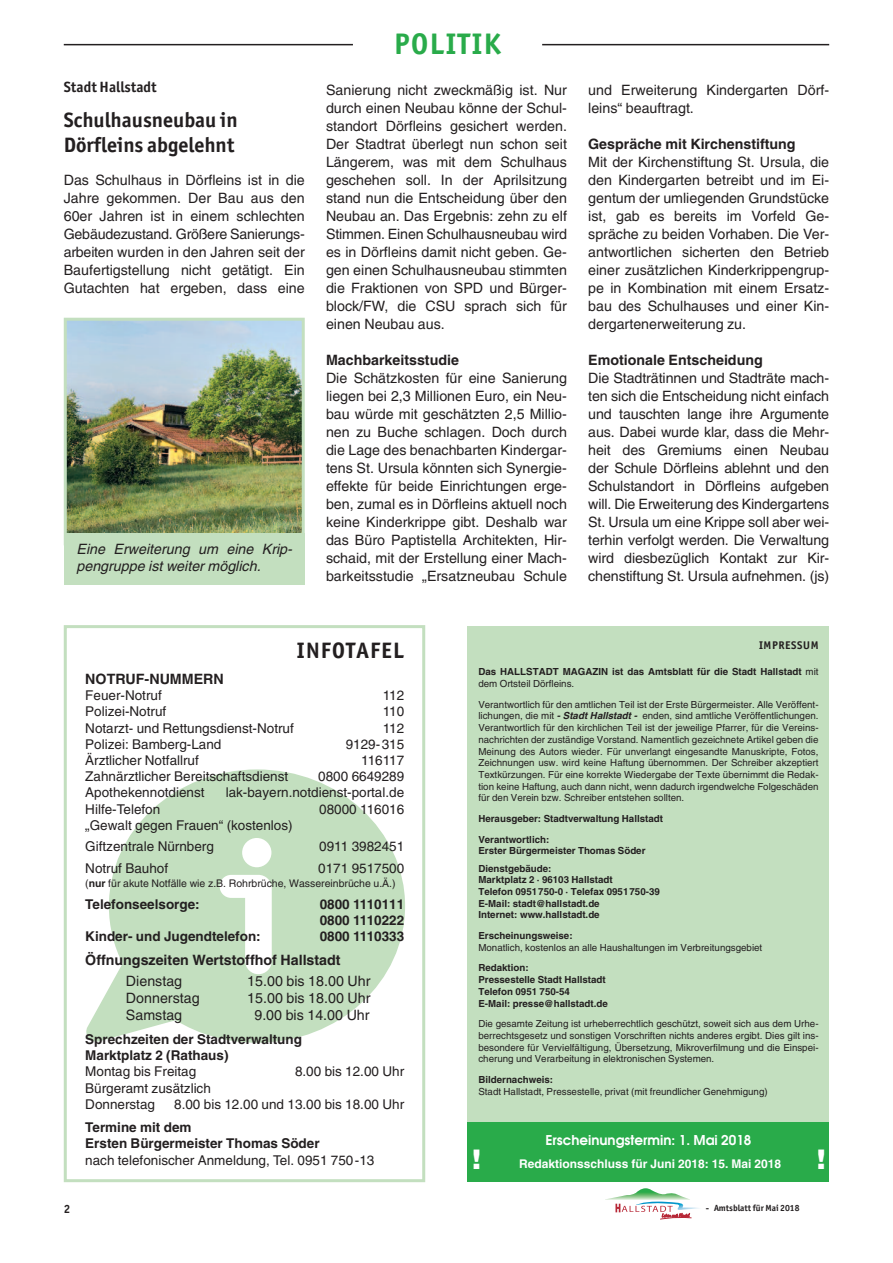
<style>
.page{position:relative;width:893px;height:1263px;background:#fff}
.page>*{position:absolute;margin:0;border:0;box-sizing:border-box;transform-origin:0 0}
.t1{font:700 30px "Officina Sans";letter-spacing:.055em;color:#29ab4a}
.t2{font:900 27px "Helvetica";color:#fff}
.t3{font:700 22.5px "Officina Sans";letter-spacing:.055em;color:#231f20}
.t4{font:700 21px/25.2px "Officina Sans";color:#231f20}
.t5{font:700 15px "Officina Sans";color:#231f20}
.t6{font:14.25px/18px "Helvetica";color:#231f20;text-align:justify}
.t7{font:700 14.25px "Helvetica";color:#231f20}
.t8{font:italic 14.25px/17.1px "Helvetica";color:#231f20}
.t9{font:13.5px/21.6px "Helvetica";color:#231f20}
.t10{font:700 13.5px/16.2px "Helvetica";color:#231f20}
.t11{font:600 13.5px "Avant Garde";color:#fff}
.t12{font:700 12px "Helvetica";color:#fff}
.t13{font:700 12px "Officina Sans";color:#231f20}
.t14{font:700 11.25px "Officina Sans";letter-spacing:.055em;color:#231f20}
.t15{font:10.5px "Helvetica";color:#231f20}
.t16{font:9.75px/11.7px "Helvetica";color:#231f20;text-align:justify}
.t17{font:700 9.75px/11.7px "Helvetica";color:#231f20}
.t18{font:700 9px "Officina Sans";color:#231f20}
.s1{font-weight:700}
.s2{font-weight:400}
.s3{font-weight:700;font-style:italic}
</style>
<div class="page">
<svg style="left:605px;top:1188px;width:94px;height:31px"></svg>
<hr style="left:64px;top:44px;width:289px;height:1px;background:#231f20">
<hr style="left:542px;top:44px;width:287px;height:1px;background:#231f20">
<svg style="left:86px;top:769px;width:319px;height:274px;fill:#c3dfbf"></svg>
<div style="left:64px;top:625px;width:361px;height:557px;border:3px solid #c3dfbf"></div>
<div style="left:468px;top:626px;width:361px;height:502px;background:#c3dfbf"></div>
<div style="left:468px;top:1123px;width:361px;height:59px;background:#29ab4a"></div>
<img style="left:68px;top:322px;width:233px;height:211px">
<div style="left:64px;top:318px;width:241px;height:227px;border:3px solid #c3dfbf"></div>
<div style="left:64px;top:533px;width:241px;height:51px;background:#c3dfbf"></div>
<p class="t5" style="left:64px;top:78px;width:95px">Stadt Hallstadt</p>
<h3 class="t4" style="left:64px;top:107px;width:175px">Schulhausneubau in<br>Dörfleins abgelehnt</h3>
<p class="t6" style="left:64px;top:172px;width:242px">Das Schulhaus in Dörfleins ist in die Jahre gekommen. Der Bau aus den 60er Jahren ist in einem schlechten Gebäudezustand. Größere Sanierungs&shy;arbeiten wurden in den Jahren seit der Baufertigstellung nicht getätigt. Ein Gutachten hat ergeben, dass eine</p>
<p class="t8" style="left:77px;top:541px;width:216px">Eine Erweiterung um eine Krip&shy;pengruppe ist weiter möglich.</p>
<h1 class="t1" style="left:394px;top:27px;width:108px">POLITIK</h1>
<p class="t6" style="left:326px;top:82px;width:242px">Sanierung nicht zweckmäßig ist. Nur durch einen Neubau könne der Schul&shy;standort Dörfleins gesichert werden.<br>Der Stadtrat überlegt nun schon seit Längerem, was mit dem Schulhaus geschehen soll. In der Aprilsitzung stand nun die Entscheidung über den Neubau an. Das Ergebnis: zehn zu elf Stimmen. Einen Schulhausneubau wird es in Dörfleins damit nicht geben. Ge&shy;gen einen Schulhausneubau stimmten die Fraktionen von SPD und Bürger&shy;block/FW, die CSU sprach sich für einen Neubau aus.</p>
<p class="t7" style="left:326px;top:354px;width:135px">Machbarkeitsstudie</p>
<p class="t6" style="left:326px;top:370px;width:242px">Die Schätzkosten für eine Sanierung liegen bei 2,3 Millionen Euro, ein Neu&shy;bau würde mit geschätzten 2,5 Millio&shy;nen zu Buche schlagen. Doch durch die Lage des benachbarten Kindergar&shy;tens St. Ursula könnten sich Synergie&shy;effekte für beide Einrichtungen erge&shy;ben, zumal es in Dörfleins aktuell noch keine Kinderkrippe gibt. Deshalb war das Büro Paptistella Architekten, Hir&shy;schaid, mit der Erstellung einer Mach&shy;barkeitsstudie „Ersatzneubau Schule</p>
<p class="t6" style="left:588px;top:82px;width:242px">und Erweiterung Kindergarten Dörf&shy;leins“ beauftragt.</p>
<p class="t7" style="left:588px;top:138px;width:209px">Gespräche mit Kirchenstiftung</p>
<p class="t6" style="left:588px;top:154px;width:242px">Mit der Kirchenstiftung St. Ursula, die den Kindergarten betreibt und im Ei&shy;gentum der umliegenden Grundstücke ist, gab es bereits im Vorfeld Ge&shy;spräche zu beiden Vorhaben. Die Ver&shy;antwortlichen sicherten den Betrieb einer zusätzlichen Kinderkrippengrup&shy;pe in Kombination mit einem Ersatz&shy;bau des Schulhauses und einer Kin&shy;dergartenerweiterung zu.</p>
<p class="t7" style="left:588px;top:354px;width:176px">Emotionale Entscheidung</p>
<p class="t6" style="left:588px;top:370px;width:242px">Die Stadträtinnen und Stadträte mach&shy;ten sich die Entscheidung nicht einfach und tauschten lange ihre Argumente aus. Dabei wurde klar, dass die Mehr&shy;heit des Gremiums einen Neubau der Schule Dörfleins ablehnt und den Schulstandort in Dörfleins aufgeben will. Die Erweiterung des Kindergartens St. Ursula um eine Krippe soll aber wei&shy;terhin verfolgt werden. Die Verwaltung wird diesbezüglich Kontakt zur Kir&shy;chenstiftung St. Ursula aufnehmen. (js)</p>
<p class="t13" style="left:64px;top:1202px;width:8px">2</p>
<h3 class="t3" style="left:297px;top:637px;width:108px">INFOTAFEL</h3>
<p class="t7" style="left:85px;top:673px;width:140px">NOTRUF-NUMMERN</p>
<p class="t9" style="left:85px;top:686px;width:78px">Feuer-Notruf</p>
<p class="t9" style="left:383px;top:686px;width:23px">112</p>
<p class="t9" style="left:85px;top:702px;width:82px">Polizei-Notruf</p>
<p class="t9" style="left:383px;top:702px;width:23px">110</p>
<p class="t9" style="left:85px;top:718px;width:210px">Notarzt- und Rettungsdienst-Notruf</p>
<p class="t9" style="left:383px;top:718px;width:23px">112</p>
<p class="t9" style="left:85px;top:734px;width:138px">Polizei: Bamberg-Land</p>
<p class="t9" style="left:346px;top:734px;width:60px">9129-315</p>
<p class="t9" style="left:85px;top:751px;width:115px">Ärztlicher Notfallruf</p>
<p class="t9" style="left:361px;top:751px;width:45px">116117</p>
<p class="t9" style="left:85px;top:767px;width:204px">Zahnärztlicher Bereitschaftsdienst</p>
<p class="t9" style="left:318px;top:767px;width:87px">0800 6649289</p>
<p class="t9" style="left:85px;top:783px;width:121px">Apothekennotdienst</p>
<p class="t9" style="left:226px;top:783px;width:180px">lak-bayern.notdienst-portal.de</p>
<p class="t9" style="left:85px;top:799px;width:77px">Hilfe-Telefon</p>
<p class="t9" style="left:319px;top:799px;width:86px">08000 116016</p>
<p class="t9" style="left:85px;top:815px;width:209px">„Gewalt gegen Frauen“ (kostenlos)<br>Giftzentrale Nürnberg</p>
<p class="t9" style="left:319px;top:837px;width:86px">0911 3982451</p>
<p class="t9" style="left:85px;top:859px;width:84px">Notruf Bauhof</p>
<p class="t9" style="left:318px;top:859px;width:87px">0171 9517500</p>
<p class="t15" style="left:85px;top:879px;width:312px">(<span class="s1">nur</span> für akute Notfälle wie z.B. Rohrbrüche, Wassereinbrüche u.Ä.)</p>
<p class="t10" style="left:85px;top:897px;width:116px">Telefonseelsorge:</p>
<p class="t10" style="left:320px;top:897px;width:86px">0800 1110111<br>0800 1110222</p>
<p class="t10" style="left:85px;top:930px;width:177px">Kinder- und Jugendtelefon:</p>
<p class="t10" style="left:320px;top:930px;width:86px">0800 1110333</p>
<p class="t7" style="left:85px;top:955px;width:257px">Öffnungszeiten Wertstoffhof Hallstadt</p>
<p class="t6" style="left:126px;top:973px;width:58px">Dienstag</p>
<p class="t6" style="left:247px;top:973px;width:125px">15.00 bis 18.00 Uhr</p>
<p class="t6" style="left:126px;top:990px;width:75px">Donnerstag</p>
<p class="t6" style="left:247px;top:990px;width:125px">15.00 bis 18.00 Uhr</p>
<p class="t6" style="left:126px;top:1007px;width:58px">Samstag</p>
<p class="t6" style="left:254px;top:1007px;width:117px">9.00 bis 14.00 Uhr</p>
<p class="t10" style="left:85px;top:1032px;width:218px">Sprechzeiten der Stadtverwaltung<br>Marktplatz 2 (Rathaus)</p>
<p class="t9" style="left:85px;top:1062px;width:113px">Montag bis Freitag</p>
<p class="t9" style="left:295px;top:1062px;width:111px">8.00 bis 12.00 Uhr</p>
<p class="t9" style="left:85px;top:1081px;width:127px;line-height:16.2px">Bürgeramt zusätzlich<br>Donnerstag</p>
<p class="t9" style="left:174px;top:1094px;width:231px">8.00 bis 12.00 und 13.00 bis 18.00 Uhr</p>
<p class="t10" style="left:85px;top:1121px;width:236px">Termine mit dem<br>Ersten Bürgermeister Thomas Söder</p>
<p class="t9" style="left:85px;top:1150px;width:291px">nach telefonischer Anmeldung, Tel. 0951 750-13</p>
<p class="t14" style="left:759px;top:638px;width:61px">IMPRESSUM</p>
<p class="t17" style="left:478px;top:667px;width:342px">Das HALLSTADT MAGAZIN ist das Amtsblatt für die Stadt Hallstadt <span class="s2">mit dem Ortsteil Dörfleins.</span></p>
<p class="t16" style="left:478px;top:699px;width:342px">Verantwortlich für den amtlichen Teil ist der Erste Bürgermeister. Alle Veröffent&shy;lichungen, die mit <span class="s3">- Stadt Hallstadt -</span> enden, sind amtliche Veröffentlichungen.<br>Verantwortlich für den kirchlichen Teil ist der jeweilige Pfarrer, für die Vereins&shy;nachrichten der zuständige Vorstand. Namentlich gezeichnete Artikel geben die Meinung des Autors wieder. Für unverlangt eingesandte Manuskripte, Fotos, Zeichnungen usw. wird keine Haftung übernommen. Der Schreiber akzeptiert Textkürzungen. Für eine korrekte Wiedergabe der Texte übernimmt die Redak&shy;tion keine Haftung, auch dann nicht, wenn dadurch irgendwelche Folgeschäden für den Verein bzw. Schreiber entstehen sollten.</p>
<p class="t17" style="left:478px;top:809px;width:186px;line-height:20.7px">Herausgeber: Stadtverwaltung Hallstadt<br>Verantwortlich:</p>
<p class="t17" style="left:478px;top:843px;width:169px;line-height:17.1px">Erster Bürgermeister Thomas Söder<br>Dienstgebäude:</p>
<p class="t17" style="left:478px;top:875px;width:183px">Marktplatz 2 · 96103 Hallstadt<br>Telefon 0951750-0 · Telefax 0951750-39<br>E-Mail: stadt@hallstadt.de<br>Internet: www.hallstadt.de</p>
<p class="t17" style="left:478px;top:931px;width:96px">Erscheinungsweise:</p>
<p class="t16" style="left:478px;top:942px;width:285px">Monatlich, kostenlos an alle Haushaltungen im Verbreitungsgebiet</p>
<p class="t17" style="left:478px;top:963px;width:131px">Redaktion:<br>Pressestelle Stadt Hallstadt<br>Telefon 0951 750-54<br>E-Mail: presse@hallstadt.de</p>
<p class="t16" style="left:478px;top:1019px;width:342px">Die gesamte Zeitung ist urheberrechtlich geschützt, soweit sich aus dem Urhe&shy;berrechtsgesetz und sonstigen Vorschriften nichts anderes ergibt. Dies gilt ins&shy;besondere für Vervielfältigung, Übersetzung, Mikroverfilmung und die Einspei&shy;cherung und Verarbeitung in elektronischen Systemen.</p>
<p class="t17" style="left:478px;top:1075px;width:76px">Bildernachweis:</p>
<p class="t16" style="left:478px;top:1086px;width:291px">Stadt Hallstadt, Pressestelle, privat (mit freundlicher Genehmigung)</p>
<p class="t11" style="left:545px;top:1132px;width:207px">Erscheinungstermin: 1. Mai 2018</p>
<h2 class="t2" style="left:472px;top:1144px;width:10px">!</h2>
<h2 class="t2" style="left:817px;top:1144px;width:10px">!</h2>
<p class="t12" style="left:519px;top:1159px;width:264px">Redaktionsschluss für Juni 2018: 15. Mai 2018</p>
<p class="t18" style="left:706px;top:1203px;width:95px">- Amtsblatt für Mai 2018</p>
</div>
